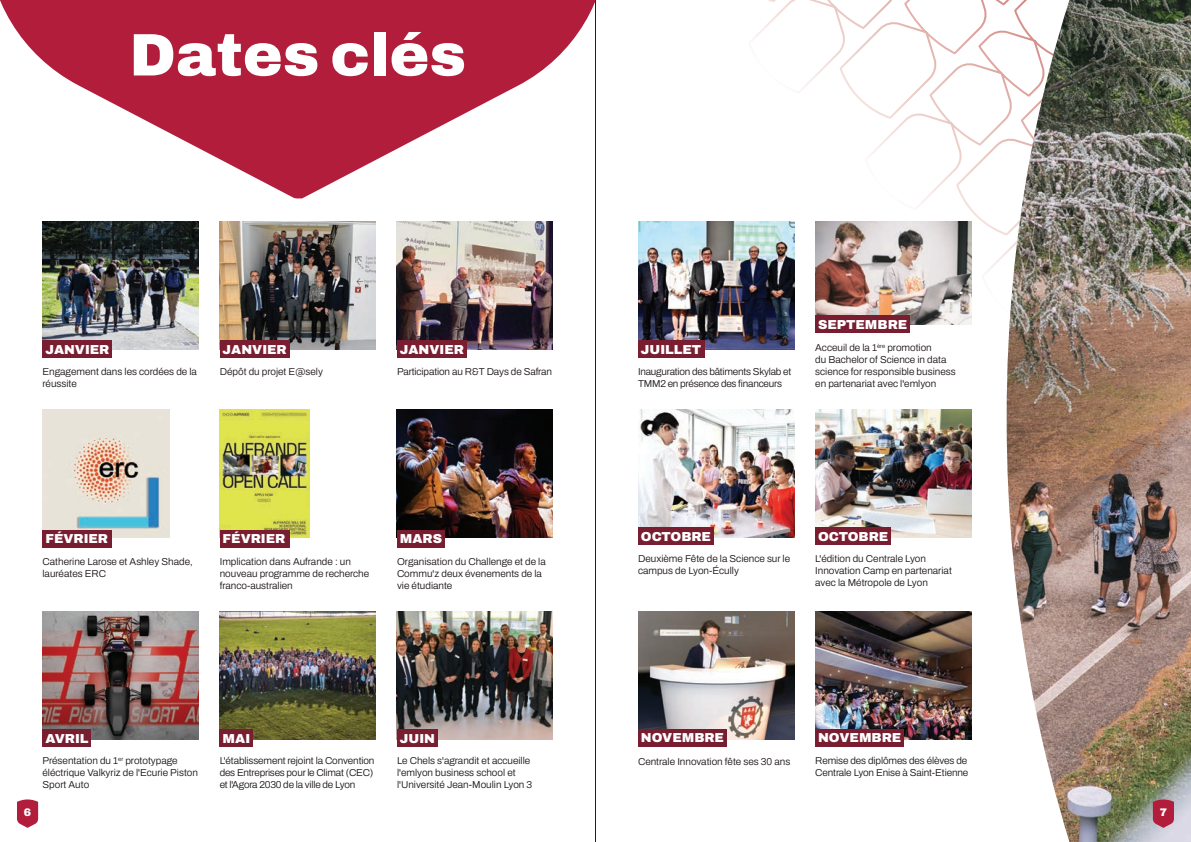
<style>
.page{position:relative;width:1191px;height:842px;background:#fff}
.page>*{position:absolute;margin:0;border:0;box-sizing:border-box;transform-origin:0 0}
.t1{font:600 60px "Archivo";color:#fff}
.t2{font:600 13px "Archivo";color:#fff}
.t3{font:600 11px "Archivo";color:#fff}
.t4{font:600 10px/12px "Archivo";color:#160f11}
.t5{font:600 10px/12px "Archivo";letter-spacing:-.02em;color:#160f11}
</style>
<div class="page">
<svg style="left:751px;top:0;width:255px;height:328px"></svg>
<img style="left:1006px;top:0;width:185px;height:842px">
<svg style="left:1152px;top:799px;width:22px;height:29px"></svg>
<svg style="left:17px;top:799px;width:21px;height:29px"></svg>
<img style="left:43px;top:611px;width:155px;height:128px">
<img style="left:220px;top:611px;width:156px;height:128px">
<img style="left:397px;top:611px;width:156px;height:128px">
<div style="left:43px;top:729px;width:48px;height:17px;background:#791e31"></div>
<div style="left:220px;top:729px;width:33px;height:17px;background:#791e31"></div>
<div style="left:397px;top:729px;width:41px;height:17px;background:#791e31"></div>
<img style="left:638px;top:221px;width:156px;height:128px">
<img style="left:815px;top:221px;width:156px;height:103px">
<div style="left:638px;top:340px;width:66px;height:18px;background:#791e31"></div>
<div style="left:815px;top:316px;width:95px;height:17px;background:#791e31"></div>
<img style="left:43px;top:221px;width:155px;height:128px">
<img style="left:220px;top:221px;width:156px;height:128px">
<img style="left:397px;top:221px;width:156px;height:128px">
<div style="left:43px;top:340px;width:69px;height:18px;background:#791e31"></div>
<div style="left:220px;top:340px;width:69px;height:18px;background:#791e31"></div>
<div style="left:397px;top:340px;width:70px;height:18px;background:#791e31"></div>
<img style="left:638px;top:410px;width:156px;height:127px">
<img style="left:815px;top:410px;width:156px;height:127px">
<div style="left:638px;top:528px;width:76px;height:17px;background:#791e31"></div>
<div style="left:815px;top:528px;width:76px;height:17px;background:#791e31"></div>
<img style="left:638px;top:611px;width:156px;height:128px">
<img style="left:815px;top:611px;width:156px;height:128px">
<div style="left:638px;top:729px;width:89px;height:17px;background:#791e31"></div>
<div style="left:815px;top:729px;width:89px;height:17px;background:#791e31"></div>
<svg style="left:0;top:0;width:595px;height:198px;fill:#b11d3b"></svg>
<img style="left:43px;top:410px;width:127px;height:127px">
<img style="left:220px;top:410px;width:90px;height:127px">
<img style="left:397px;top:410px;width:156px;height:127px">
<div style="left:220px;top:530px;width:69px;height:17px;background:#791e31"></div>
<div style="left:397px;top:530px;width:48px;height:17px;background:#791e31"></div>
<div style="left:43px;top:530px;width:69px;height:17px;background:#791e31"></div>
<hr style="left:595px;top:0;width:1px;height:842px;background:#231f20">
<h1 class="t1" style="left:129px;top:10px;width:338px">Dates clés</h1>
<h2 class="t2" style="left:45px;top:340px;width:66px">JANVIER</h2>
<p class="t4" style="left:43px;top:366px;width:156px">Engagement dans les cordées de la réussite</p>
<h2 class="t2" style="left:223px;top:340px;width:66px">JANVIER</h2>
<p class="t4" style="left:220px;top:366px;width:105px">Dépôt du projet E@sely</p>
<h2 class="t2" style="left:400px;top:340px;width:66px">JANVIER</h2>
<p class="t4" style="left:397px;top:366px;width:157px">Participation au R&amp;T Days de Safran</p>
<h2 class="t2" style="left:45px;top:529px;width:64px">FÉVRIER</h2>
<p class="t4" style="left:43px;top:555px;width:152px">Catherine Larose et Ashley Shade, lauréates ERC</p>
<h2 class="t2" style="left:223px;top:529px;width:64px">FÉVRIER</h2>
<p class="t4" style="left:220px;top:555px;width:151px">Implication dans Aufrande : un nouveau programme de recherche franco-australien</p>
<h2 class="t2" style="left:400px;top:529px;width:44px">MARS</h2>
<p class="t4" style="left:397px;top:555px;width:150px">Organisation du Challenge et de la<br>Commu'z deux évenements de la vie étudiante</p>
<h2 class="t2" style="left:45px;top:728px;width:45px">AVRIL</h2>
<p class="t4" style="left:43px;top:755px;width:157px">Présentation du 1<sup>er</sup> prototypage éléctrique Valkyriz de l'Ecurie Piston<br>Sport Auto</p>
<h2 class="t2" style="left:223px;top:728px;width:29px">MAI</h2>
<p class="t4" style="left:220px;top:755px;width:156px;text-align:justify">L'établissement rejoint la Convention des Entreprises pour le Climat (CEC) et l'Agora 2030 de la ville de Lyon</p>
<h2 class="t2" style="left:400px;top:728px;width:37px">JUIN</h2>
<p class="t4" style="left:397px;top:755px;width:137px">Le Chels s'agrandit et accueille l'emlyon business school et l'Université Jean-Moulin Lyon 3</p>
<h2 class="t2" style="left:641px;top:340px;width:62px">JUILLET</h2>
<p class="t5" style="left:638px;top:366px;width:155px">Inauguration des bâtiments Skylab et<br>TMM2 en présence des financeurs</p>
<h2 class="t2" style="left:818px;top:315px;width:91px">SEPTEMBRE</h2>
<p class="t4" style="left:815px;top:342px;width:142px">Acceuil de la 1<sup>ère</sup> promotion<br>du Bachelor of Science in data science for responsible business en partenariat avec l'emlyon</p>
<h2 class="t2" style="left:641px;top:527px;width:72px">OCTOBRE</h2>
<p class="t4" style="left:638px;top:553px;width:154px">Deuxième Fête de la Science sur le campus de Lyon-Écully</p>
<h2 class="t2" style="left:818px;top:527px;width:72px">OCTOBRE</h2>
<p class="t4" style="left:815px;top:553px;width:138px">L'édition du Centrale Lyon<br>Innovation Camp en partenariat avec la Métropole de Lyon</p>
<h2 class="t2" style="left:641px;top:728px;width:85px">NOVEMBRE</h2>
<p class="t4" style="left:638px;top:755px;width:154px">Centrale Innovation fête ses 30 ans</p>
<h2 class="t2" style="left:818px;top:728px;width:85px">NOVEMBRE</h2>
<p class="t4" style="left:815px;top:754px;width:154px">Remise des diplômes des élèves de<br>Centrale Lyon Enise à Saint-Etienne</p>
<p class="t3" style="left:24px;top:804px;width:9px">6</p>
<p class="t3" style="left:1159px;top:804px;width:9px">7</p>
</div>
